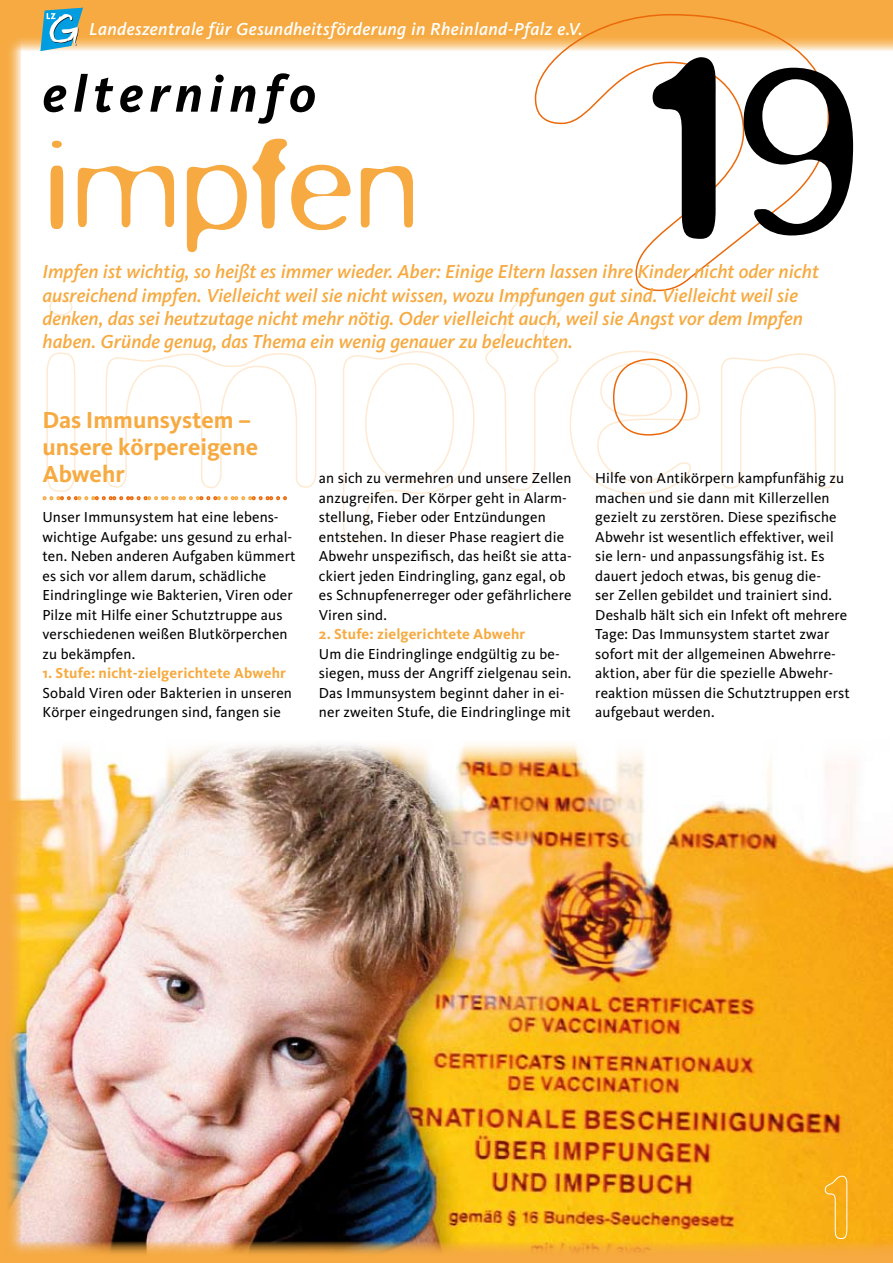
<style>
.page{position:relative;width:893px;height:1263px;background:#fff}
.page>*{position:absolute;margin:0;border:0;box-sizing:border-box;transform-origin:0 0}
.t1{font:300 275.1px "Blur";color:#000}
.t2{font:300 138px "Blur";color:#f6aa41}
.t3{font:italic 700 52.5px "Kievit";letter-spacing:.12em;color:#000}
.t4{font:700 24px/27px "Kievit";color:#f6aa41}
.t5{font:italic 500 19.5px/23.4px "Kievit";color:#f6aa41}
.t6{font:italic 500 18px "Kievit";letter-spacing:.02em;color:#fff}
.t7{font:15px/19.5px "Kievit";letter-spacing:.01em;color:#000}
.t8{font:700 15px "Kievit";letter-spacing:.01em;color:#f6aa41}
</style>
<div class="page">
<svg style="left:21px;top:0;width:872px;height:51px;background:#f6b152"></svg>
<img style="left:21px;top:766px;width:872px;height:476px">
<svg style="left:60px;top:744px;width:796px;height:22px"></svg>
<svg style="left:0;top:0;width:21px;height:1242px;background:#f2b358"></svg>
<svg style="left:0;top:1242px;width:893px;height:21px;background:#e9a43e"></svg>
<svg style="left:343px;top:351px;width:132px;height:191px"></svg>
<svg style="left:485px;top:295px;width:206px;height:200px"></svg>
<svg style="left:721px;top:367px;width:115px;height:122px"></svg>
<svg style="left:43px;top:298px;width:274px;height:202px"></svg>
<svg style="left:534px;top:13px;width:296px;height:423px"></svg>
<svg style="left:824px;top:1175px;width:24px;height:64px;background:#f8b42b"></svg>
<svg style="left:40px;top:8px;width:43px;height:43px;background:#6cb3c3"></svg>
<p class="t6" style="left:89px;top:18px;width:495px">Landeszentrale für Gesundheitsförderung in Rheinland-Pfalz e.V.</p>
<h3 class="t3" style="left:43px;top:63px;width:275px">elterninfo</h3>
<h2 class="t2" style="left:43px;top:109px;width:378px">impfen</h2>
<h1 class="t1" style="left:648px;top:-4px;width:212px">19</h1>
<h3 class="t5" style="left:43px;top:260px;width:778px">Impfen ist wichtig, so heißt es immer wieder. Aber: Einige Eltern lassen ihre Kinder nicht oder nicht</h3>
<p class="t5" style="left:43px;top:283px;width:762px">ausreichend impfen. Vielleicht weil sie nicht wissen, wozu Impfungen gut sind. Vielleicht weil sie denken, das sei heutzutage nicht mehr nötig. Oder vielleicht auch, weil sie Angst vor dem Impfen haben. Gründe genug, das Thema ein wenig genauer zu beleuchten.</p>
<h3 class="t4" style="left:43px;top:406px;width:217px">Das Immunsystem – unsere körpereigene<br>Abwehr</h3>
<p class="t7" style="left:43px;top:507px;width:255px">Unser Immunsystem hat eine lebens&shy;wichtige Aufgabe: uns gesund zu erhal&shy;ten. Neben anderen Aufgaben kümmert es sich vor allem darum, schädliche Eindringlinge wie Bakterien, Viren oder Pilze mit Hilfe einer Schutztruppe aus verschiedenen weißen Blutkörperchen zu bekämpfen.</p>
<p class="t8" style="left:43px;top:664px;width:245px">1. Stufe: nicht-zielgerichtete Abwehr</p>
<p class="t7" style="left:43px;top:683px;width:251px">Sobald Viren oder Bakterien in unseren<br>Körper eingedrungen sind, fangen sie</p>
<p class="t7" style="left:319px;top:468px;width:254px">an sich zu vermehren und unsere Zellen anzugreifen. Der Körper geht in Alarm&shy;stellung, Fieber oder Entzündungen entstehen. In dieser Phase reagiert die Abwehr unspezifisch, das heißt sie atta&shy;ckiert jeden Eindringling, ganz egal, ob es Schnupfenerreger oder gefährlichere Viren sind.</p>
<p class="t8" style="left:319px;top:625px;width:208px">2. Stufe: zielgerichtete Abwehr</p>
<p class="t7" style="left:319px;top:644px;width:254px">Um die Eindringlinge endgültig zu be&shy;siegen, muss der Angriff zielgenau sein.<br>Das Immunsystem beginnt daher in ei&shy;ner zweiten Stufe, die Eindringlinge mit</p>
<p class="t7" style="left:595px;top:468px;width:256px">Hilfe von Antikörpern kampfunfähig zu machen und sie dann mit Killerzellen gezielt zu zerstören. Diese spezifische Abwehr ist wesentlich effektiver, weil sie lern- und anpassungsfähig ist. Es dauert jedoch etwas, bis genug die-<br>ser Zellen gebildet und trainiert sind.<br>Deshalb hält sich ein Infekt oft mehrere Tage: Das Immunsystem startet zwar sofort mit der allgemeinen Abwehrre&shy;aktion, aber für die spezielle Abwehr&shy;reaktion müssen die Schutztruppen erst aufgebaut werden.</p>
</div>
